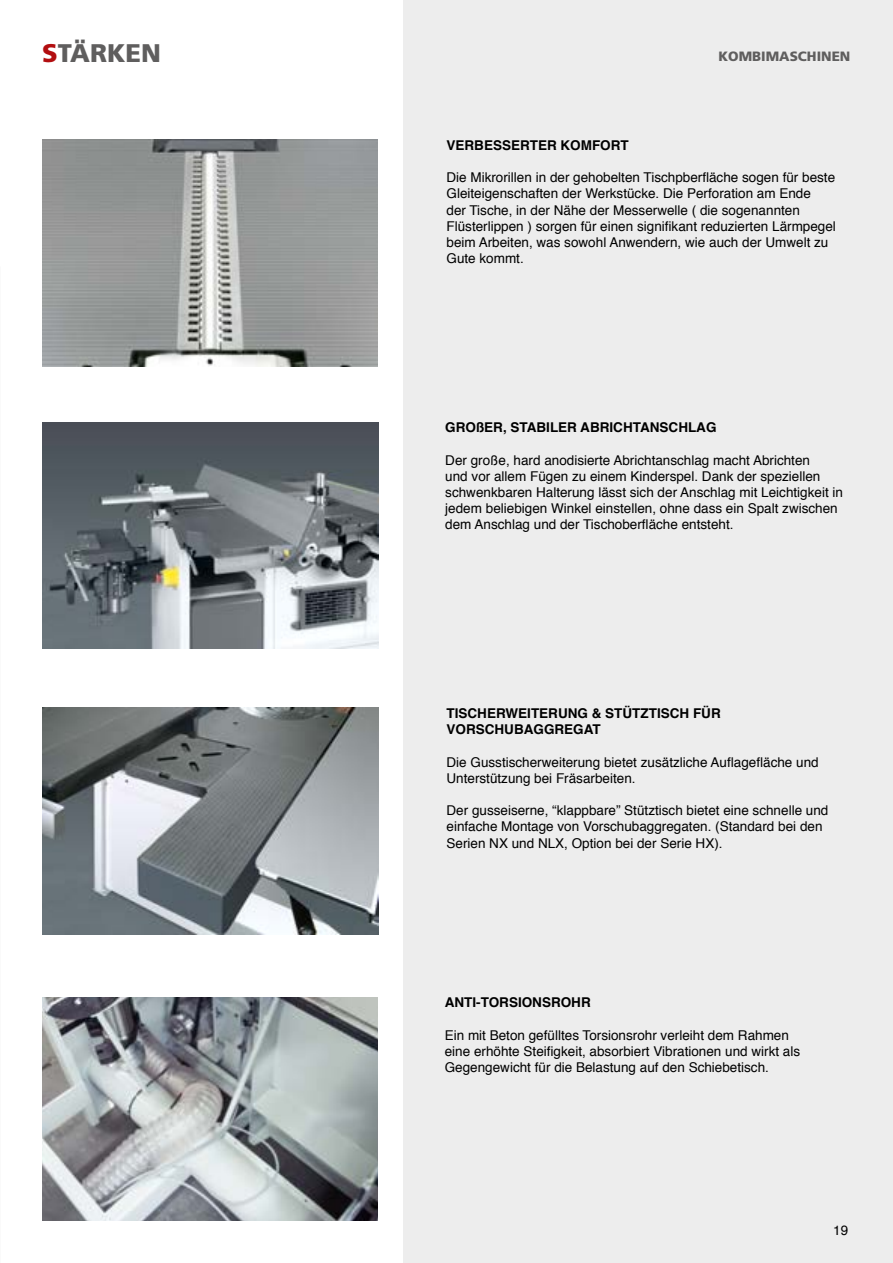
<style>
.page{position:relative;width:893px;height:1263px;background:#fff}
.page>*{position:absolute;margin:0;border:0;box-sizing:border-box;transform-origin:0 0}
.t1{font:900 25.5px "Frutiger LT Std";color:#5f5e5e}
.t2{font:13.5px/16.2px "Helvetica";color:#000}
.t3{font:700 13.5px/16.2px "Helvetica";color:#000}
.t4{font:900 13.5px "Frutiger LT Std";color:#5f5e5e}
.s1{color:#b20e10}
</style>
<div class="page">
<img style="left:43px;top:422px;width:335px;height:226px">
<img style="left:43px;top:708px;width:335px;height:226px">
<img style="left:43px;top:140px;width:334px;height:226px">
<div style="left:404px;top:0;width:489px;height:1263px;background:#ededed"></div>
<img style="left:43px;top:997px;width:334px;height:223px">
<h1 class="t1" style="left:42px;top:37px;width:120px"><span class="s1">S</span>TÄRKEN</h1>
<p class="t4" style="left:718px;top:48px;width:134px">KOMBIMASCHINEN</p>
<p class="t3" style="left:446px;top:137px;width:184px">VERBESSERTER KOMFORT</p>
<p class="t2" style="left:446px;top:170px;width:391px">Die Mikrorillen in der gehobelten Tischpberfläche sogen für beste Gleiteigenschaften der Werkstücke. Die Perforation am Ende<br>der Tische, in der Nähe der Messerwelle ( die sogenannten Flüsterlippen ) sorgen für einen signifikant reduzierten Lärmpegel beim Arbeiten, was sowohl Anwendern, wie auch der Umwelt zu Gute kommt.</p>
<p class="t3" style="left:445px;top:420px;width:273px">GROßER, STABILER ABRICHTANSCHLAG</p>
<p class="t2" style="left:445px;top:452px;width:399px">Der große, hard anodisierte Abrichtanschlag macht Abrichten<br>und vor allem Fügen zu einem Kinderspel. Dank der speziellen schwenkbaren Halterung lässt sich der Anschlag mit Leichtigkeit in jedem beliebigen Winkel einstellen, ohne dass ein Spalt zwischen dem Anschlag und der Tischoberfläche entsteht.</p>
<p class="t3" style="left:446px;top:705px;width:276px">TISCHERWEITERUNG &amp; STÜTZTISCH FÜR<br>VORSCHUBAGGREGAT</p>
<p class="t2" style="left:446px;top:754px;width:374px">Die Gusstischerweiterung bietet zusätzliche Auflagefläche und<br>Unterstützung bei Fräsarbeiten.</p>
<p class="t2" style="left:446px;top:803px;width:383px">Der gusseiserne, “klappbare” Stütztisch bietet eine schnelle und einfache Montage von Vorschubaggregaten. (Standard bei den<br>Serien NX und NLX, Option bei der Serie HX).</p>
<p class="t3" style="left:445px;top:995px;width:148px">ANTI-TORSIONSROHR</p>
<p class="t2" style="left:445px;top:1027px;width:357px">Ein mit Beton gefülltes Torsionsrohr verleiht dem Rahmen eine erhöhte Steifigkeit, absorbiert Vibrationen und wirkt als<br>Gegengewicht für die Belastung auf den Schiebetisch.</p>
<p class="t2" style="left:833px;top:1222px;width:17px">19</p>
<p class="t2" style="left:841px;top:1222px;width:9px">7</p>
</div>
